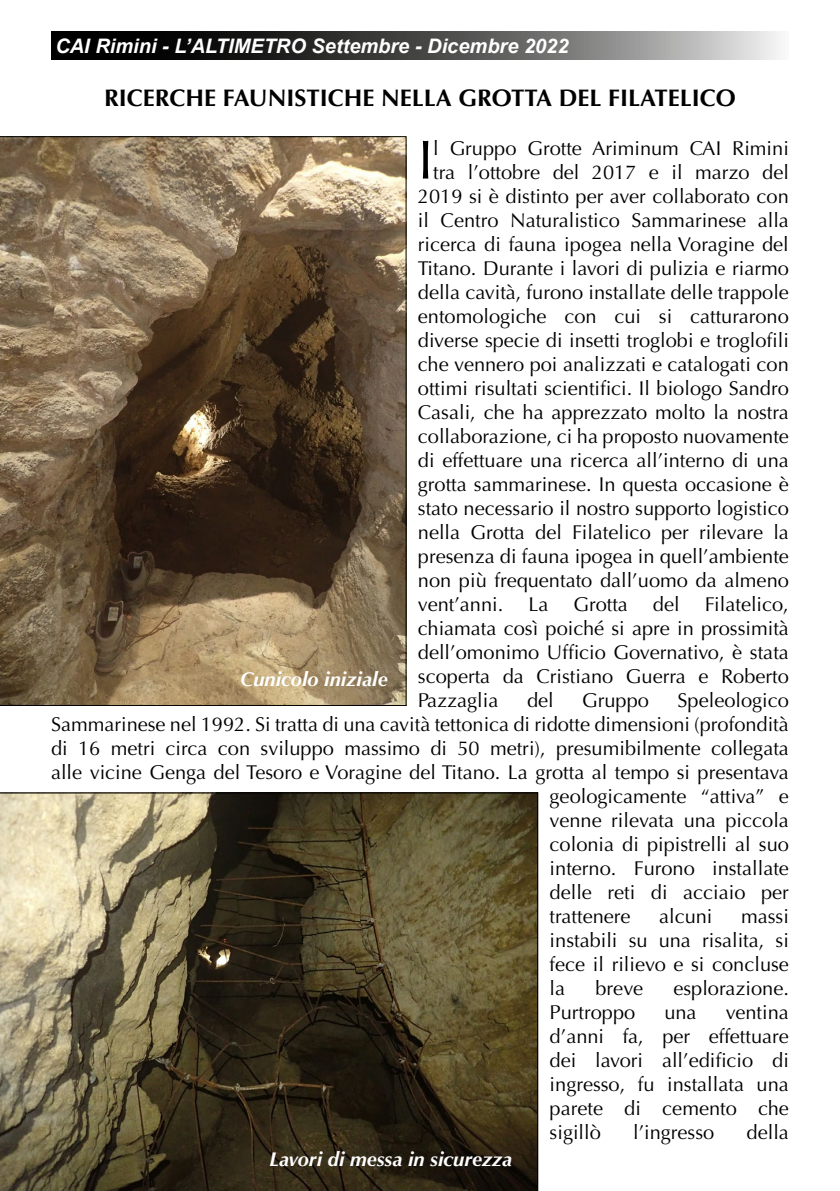
<style>
.page{position:relative;width:840px;height:1191px;background:#fff}
.page>*{position:absolute;margin:0;border:0;box-sizing:border-box;transform-origin:0 0}
.t1{font:55px "Optima";color:#000}
.t2{font:700 24px "Optima";color:#000}
.t3{font:20px/24px "Optima";color:#000;text-align:justify}
.t4{font:italic 700 20px "Arial";color:#fff}
.t5{font:italic 700 20px "Optima";color:#fff}
</style>
<div class="page">
<svg style="left:51px;top:31px;width:728px;height:29px;background:#535352"></svg>
<svg style="left:0;top:136px;width:406px;height:570px;background:#735f46"></svg>
<svg style="left:0;top:792px;width:538px;height:399px;background:#5c5239"></svg>
<p class="t4" style="left:55px;top:33px;width:514px">CAI Rimini - L’ALTIMETRO Settembre - Dicembre 2022</p>
<p class="t2" style="left:104px;top:84px;width:632px">RICERCHE FAUNISTICHE NELLA GROTTA DEL FILATELICO</p>
<h1 class="t1" style="left:417px;top:128px;width:17px">I</h1>
<p class="t3" style="left:433px;top:136px;width:357px">l Gruppo Grotte Ariminum CAI Rimini</p>
<p class="t3" style="left:433px;top:160px;width:357px">tra l’ottobre del 2017 e il marzo del</p>
<p class="t3" style="left:417px;top:184px;width:372px">2019 si è distinto per aver collaborato con</p>
<p class="t3" style="left:417px;top:208px;width:372px">il Centro Naturalistico Sammarinese alla</p>
<p class="t3" style="left:417px;top:232px;width:372px">ricerca di fauna ipogea nella Voragine del</p>
<p class="t3" style="left:417px;top:256px;width:372px">Titano. Durante i lavori di pulizia e riarmo</p>
<p class="t3" style="left:417px;top:280px;width:372px">della cavità, furono installate delle trappole</p>
<p class="t3" style="left:417px;top:304px;width:372px">entomologiche con cui si catturarono</p>
<p class="t3" style="left:417px;top:328px;width:372px">diverse specie di insetti troglobi e troglofili</p>
<p class="t3" style="left:417px;top:352px;width:372px">che vennero poi analizzati e catalogati con</p>
<p class="t3" style="left:417px;top:376px;width:372px">ottimi risultati scientifici. Il biologo Sandro</p>
<p class="t3" style="left:417px;top:400px;width:372px">Casali, che ha apprezzato molto la nostra</p>
<p class="t3" style="left:417px;top:424px;width:372px">collaborazione, ci ha proposto nuovamente</p>
<p class="t3" style="left:417px;top:448px;width:372px">di effettuare una ricerca all’interno di una</p>
<p class="t3" style="left:417px;top:472px;width:372px">grotta sammarinese. In questa occasione è</p>
<p class="t3" style="left:417px;top:496px;width:372px">stato necessario il nostro supporto logistico</p>
<p class="t3" style="left:417px;top:520px;width:372px">nella Grotta del Filatelico per rilevare la</p>
<p class="t3" style="left:417px;top:544px;width:372px">presenza di fauna ipogea in quell’ambiente</p>
<p class="t3" style="left:417px;top:568px;width:372px">non più frequentato dall’uomo da almeno</p>
<p class="t3" style="left:417px;top:592px;width:372px">vent’anni. La Grotta del Filatelico,</p>
<p class="t3" style="left:417px;top:616px;width:372px">chiamata così poiché si apre in prossimità</p>
<p class="t3" style="left:417px;top:640px;width:372px">dell’omonimo Ufficio Governativo, è stata</p>
<p class="t3" style="left:417px;top:664px;width:372px">scoperta da Cristiano Guerra e Roberto</p>
<p class="t3" style="left:417px;top:688px;width:82px">Pazzaglia</p>
<p class="t3" style="left:526px;top:688px;width:28px">del</p>
<p class="t3" style="left:582px;top:688px;width:68px">Gruppo</p>
<p class="t3" style="left:677px;top:688px;width:113px">Speleologico</p>
<p class="t3" style="left:51px;top:712px;width:738px">Sammarinese nel 1992. Si tratta di una cavità tettonica di ridotte dimensioni (profondità</p>
<p class="t3" style="left:51px;top:736px;width:739px">di 16 metri circa con sviluppo massimo di 50 metri), presumibilmente collegata</p>
<p class="t3" style="left:51px;top:760px;width:739px">alle vicine Genga del Tesoro e Voragine del Titano. La grotta al tempo si presentava</p>
<p class="t3" style="left:549px;top:784px;width:241px">geologicamente “attiva” e</p>
<p class="t3" style="left:549px;top:808px;width:241px">venne rilevata una piccola</p>
<p class="t3" style="left:549px;top:832px;width:241px">colonia di pipistrelli al suo</p>
<p class="t3" style="left:549px;top:856px;width:241px">interno. Furono installate</p>
<p class="t3" style="left:549px;top:880px;width:240px">delle reti di acciaio per</p>
<p class="t3" style="left:549px;top:904px;width:82px">trattenere</p>
<p class="t3" style="left:658px;top:904px;width:55px">alcuni</p>
<p class="t5" style="left:240px;top:667px;width:149px">Cunicolo iniziale</p>
<p class="t3" style="left:549px;top:904px;width:241px;text-indent:191px">massi instabili su una risalita, si fece il rilievo e si concluse la</p>
<p class="t3" style="left:595px;top:976px;width:49px">breve</p>
<p class="t3" style="left:673px;top:976px;width:117px">esplorazione.</p>
<p class="t3" style="left:549px;top:1000px;width:87px">Purtroppo</p>
<p class="t3" style="left:664px;top:1000px;width:34px">una</p>
<p class="t3" style="left:549px;top:1000px;width:241px;text-indent:176px">ventina d’anni fa, per effettuare dei lavori all’edificio di ingresso, fu installata una parete di cemento che sigillò</p>
<p class="t3" style="left:632px;top:1120px;width:83px">l’ingresso</p>
<p class="t3" style="left:746px;top:1120px;width:44px">della</p>
<p class="t5" style="left:269px;top:1147px;width:244px">Lavori di messa in sicurezza</p>
</div>
